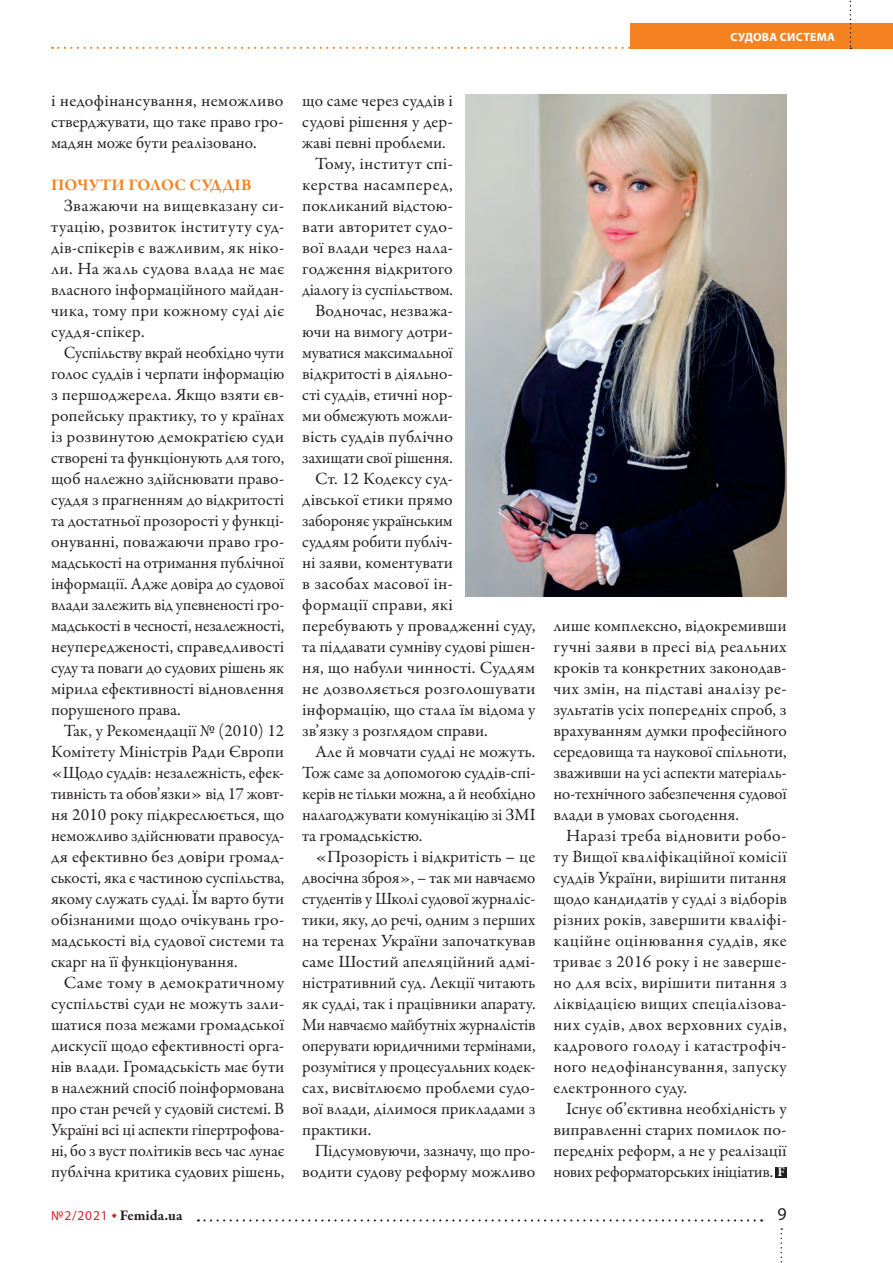
<style>
.page{position:relative;width:893px;height:1263px;background:#fff}
.page>*{position:absolute;margin:0;border:0;box-sizing:border-box;transform-origin:0 0}
.t1{font:18px "Myriad Pro";color:#231f20}
.Bodi_text{font:17.25px/21px "Garamond Premr Pro";color:#231f20;text-align:justify}
.podzagi_v_tekste_cve{font:700 16.5px "Garamond Premr Pro";letter-spacing:.005em;color:#f58220}
.t2{font:700 15px "Garamond Premr Pro";letter-spacing:-.01em;color:#231f20}
.t3{font:700 13.5px "Garamond Premr Pro";color:#fff}
.t4{font:700 12px "Myriad Pro";letter-spacing:.02em;color:#fff}
.s1{font-family:"Myriad Pro";font-weight:400;font-size:13.5px;color:#d1232a}
</style>
<div class="page">
<svg style="left:198px;top:1219px;width:557px;height:2px"></svg>
<svg style="left:780px;top:1228px;width:2px;height:35px"></svg>
<div style="left:630px;top:23px;width:263px;height:26px;background:#f58220"></div>
<svg style="left:850px;top:0;width:1px;height:49px"></svg>
<svg style="left:52px;top:47px;width:571px;height:2px"></svg>
<div style="left:776px;top:1167px;width:11px;height:10px;background:#231f20"></div>
<img style="left:466px;top:95px;width:321px;height:501px">
<p class="t4" style="left:730px;top:29px;width:106px">СУДОВА СИСТЕМА</p>
<p class="Bodi_text" style="left:51px;top:91px;width:234px">і недофінансування, неможливо стверджувати, що таке право гро&shy;мадян може бути реалізовано.</p>
<p class="podzagi_v_tekste_cve" style="left:51px;top:175px;width:202px">ПОЧУТИ ГОЛОС СУДДІВ</p>
<p class="Bodi_text" style="left:51px;top:196px;width:235px;text-indent:13px">Зважаючи на вищевказану си&shy;туацію, розвиток інституту суд&shy;дів-спікерів є важливим, як ніко&shy;ли. На жаль судова влада не має власного інформаційного майдан&shy;чика, тому при кожному суді діє суддя-спікер.</p>
<p class="Bodi_text" style="left:51px;top:343px;width:235px;text-indent:13px">Суспільству вкрай необхідно чути голос суддів і черпати інформацію з першоджерела. Якщо взяти єв&shy;ропейську практику, то у країнах із розвинутою демократією суди створені та функціонують для того, щоб належно здійснювати право&shy;суддя з прагненням до відкритості та достатньої прозорості у функці&shy;онуванні, поважаючи право гро&shy;мадськості на отримання публічної інформації. Адже довіра до судової влади залежить від упевненості гро&shy;мадськості в чесності, незалежності, неупередженості, справедливості суду та поваги до судових рішень як мірила ефективності відновлення порушеного права.</p>
<p class="Bodi_text" style="left:51px;top:721px;width:235px;text-indent:13px">Так, у Рекомендації № (2010) 12<br>Комітету Міністрів Ради Європи «Щодо суддів: незалежність, ефек&shy;тивність та обов’язки» від 17 жовт&shy;ня 2010 року підкреслюється, що неможливо здійснювати правосуд&shy;дя ефективно без довіри громад&shy;ськості, яка є частиною суспільства, якому служать судді. Їм варто бути обізнаними щодо очікувань гро&shy;мадськості від судової системи та скарг на її функціонування.</p>
<p class="Bodi_text" style="left:51px;top:973px;width:235px;text-indent:13px">Саме тому в демократичному суспільстві суди не можуть зали&shy;шатися поза межами громадської дискусії щодо ефективності орга&shy;нів влади. Громадськість має бути в належний спосіб поінформована про стан речей у судовій системі. В Україні всі ці аспекти гіпертрофова&shy;ні, бо з вуст політиків весь час лунає публічна критика судових рішень,</p>
<p class="Bodi_text" style="left:302px;top:91px;width:152px">що саме через суддів і судові рішення у дер&shy;жаві певні проблеми.</p>
<p class="Bodi_text" style="left:302px;top:154px;width:152px;text-indent:13px">Тому, інститут спі&shy;керства насамперед, покликаний відстою&shy;вати авторитет судо&shy;вої влади через нала&shy;годження відкритого діалогу із суспільством.</p>
<p class="Bodi_text" style="left:302px;top:301px;width:152px;text-indent:13px">Водночас, незважа&shy;ючи на вимогу дотри&shy;муватися максимальної відкритості в діяльно&shy;сті суддів, етичні нор&shy;ми обмежують можли&shy;вість суддів публічно захищати свої рішення.</p>
<p class="Bodi_text" style="left:302px;top:469px;width:235px;text-align:left;text-indent:13px">Ст. 12 Кодексу суд-<br>дівської етики прямо<br>забороняє українським<br>суддям робити публіч-<br>ні заяви, коментувати<br>в засобах масової ін-<br>формації справи, які перебувають у провадженні суду, та піддавати сумніву судові рішен&shy;ня, що набули чинності. Суддям не дозволяється розголошувати інформацію, що стала їм відома у зв’язку з розглядом справи.</p>
<p class="Bodi_text" style="left:302px;top:742px;width:235px;text-indent:13px">Але й мовчати судді не можуть.<br>Тож саме за допомогою суддів-спі&shy;керів не тільки можна, а й необхідно налагоджувати комунікацію зі ЗМІ та громадськістю.</p>
<p class="Bodi_text" style="left:302px;top:847px;width:235px;text-indent:13px">«Прозорість і відкритість – це двосічна зброя», – так ми навчаємо студентів у Школі судової журналіс&shy;тики, яку, до речі, одним з перших на теренах України започаткував саме Шостий апеляційний адмі&shy;ністративний суд. Лекції читають як судді, так і працівники апарату.<br>Ми навчаємо майбутніх журналістів оперувати юридичними термінами, розумітися у процесуальних кодек&shy;сах, висвітлюємо проблеми судо&shy;вої влади, ділимося прикладами з практики.</p>
<p class="Bodi_text" style="left:302px;top:1141px;width:235px;text-align:right">Підсумовуючи, зазначу, що про&shy;водити судову реформу можливо</p>
<p class="Bodi_text" style="left:553px;top:616px;width:235px">лише комплексно, відокремивши гучні заяви в пресі від реальних кроків та конкретних законодав&shy;чих змін, на підставі аналізу ре&shy;зультатів усіх попередніх спроб, з врахуванням думки професійного середовища та наукової спільноти, зваживши на усі аспекти матеріаль&shy;но-технічного забезпечення судової влади в умовах сьогодення.</p>
<p class="Bodi_text" style="left:553px;top:826px;width:235px;text-indent:13px">Наразі треба відновити робо&shy;ту Вищої кваліфікаційної комісії суддів України, вирішити питання щодо кандидатів у судді з відборів різних років, завершити кваліфі&shy;каційне оцінювання суддів, яке триває з 2016 року і не заверше&shy;но для всіх, вирішити питання з ліквідацією вищих спеціалізова&shy;них судів, двох верховних судів, кадрового голоду і катастрофіч&shy;ного недофінансування, запуску електронного суду.</p>
<p class="Bodi_text" style="left:553px;top:1099px;width:235px;text-indent:13px">Існує об’єктивна необхідність у виправленні старих помилок по&shy;передніх реформ, а не у реалізації нових реформаторських ініціатив.</p>
<p class="t3" style="left:778px;top:1164px;width:9px">F</p>
<p class="t2" style="left:51px;top:1206px;width:133px"><span class="s1">№2/2021</span> Femida.ua</p>
<p class="t1" style="left:777px;top:1203px;width:11px">9</p>
</div>
